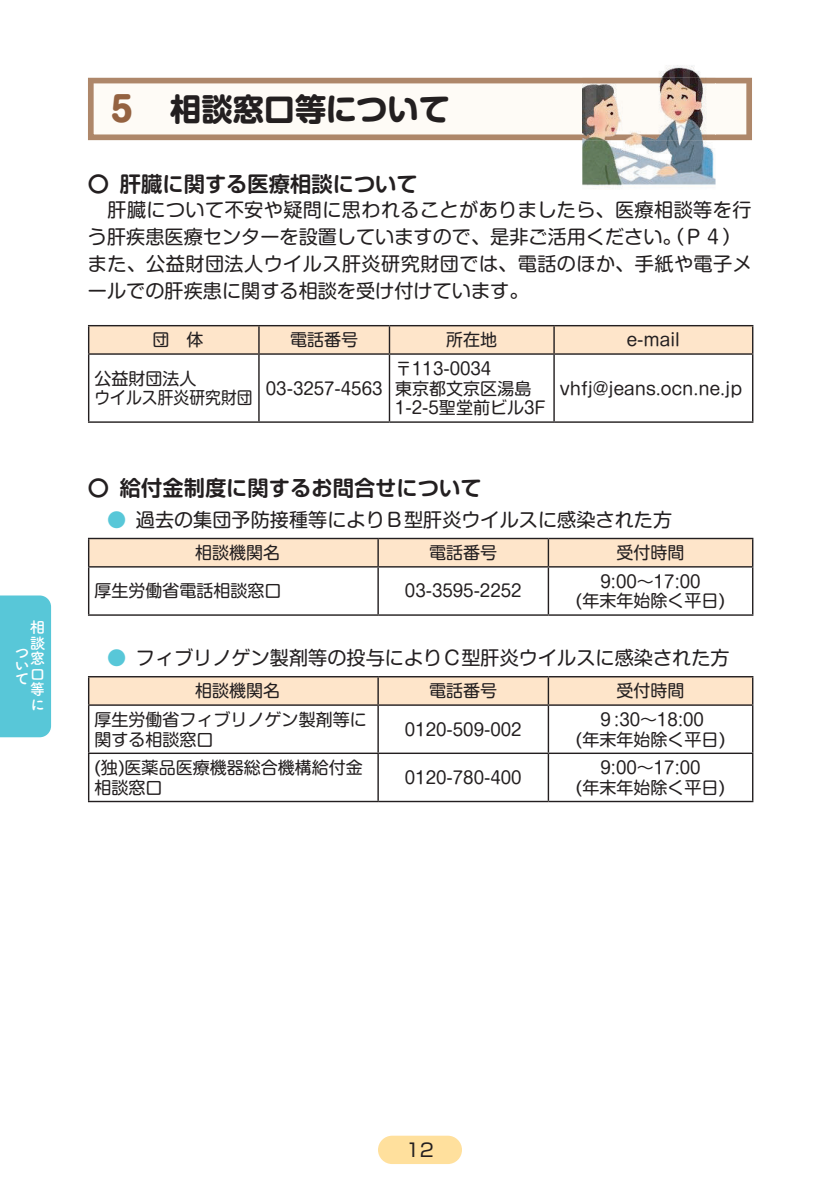
<style>
.page{position:relative;width:840px;height:1191px;background:#fff}
.page>*{position:absolute;margin:0;border:0;box-sizing:border-box;transform-origin:0 0}
.t1{font:700 31.2px "Shin M Go Pr 6 N";color:#231f20}
.t2{font:700 21.2px "Soft Go Std De";color:#231f20}
.t3{font:19.2px/27px "Shin M Go Pr 6 N";letter-spacing:.02em;color:#231f20}
.t4{font:19.2px "Shin M Go Pr 6 N";color:#231f20}
.t5{font:18.4px "Shin Go Pr 6 N";color:#231f20}
.t6{font:17px/19.8px "Shin M Go Pr 6 N";color:#231f20}
.t7{font:15.6px "Tsuku A Rd Gothic Std B 90 msp RKSJ H";color:#fff}
.s1{font-weight:800;font-size:34px;color:#946241}
.s2{color:#58c7d8}
</style>
<div class="page">
<svg style="left:88px;top:78px;width:663px;height:62px;fill:#fefbf6"></svg>
<img style="left:582px;top:65px;width:133px;height:123px">
<img style="left:582px;top:78px;width:133px;height:62px">
<div style="left:88px;top:538px;width:663px;height:28px;background:#fee5ca"></div>
<hr style="left:548px;top:538px;width:205px;height:1px;background:#231f20">
<hr style="left:547px;top:539px;width:2px;height:27px;background:#231f20">
<hr style="left:751px;top:539px;width:2px;height:27px;background:#231f20">
<hr style="left:88px;top:566px;width:290px;height:1px;background:#231f20">
<hr style="left:88px;top:567px;width:1px;height:47px;background:#231f20">
<hr style="left:378px;top:566px;width:170px;height:1px;background:#231f20">
<hr style="left:377px;top:567px;width:1px;height:47px;background:#231f20">
<hr style="left:548px;top:566px;width:205px;height:1px;background:#231f20">
<hr style="left:547px;top:567px;width:2px;height:47px;background:#231f20">
<hr style="left:751px;top:567px;width:2px;height:47px;background:#231f20">
<hr style="left:88px;top:614px;width:290px;height:2px;background:#231f20">
<hr style="left:378px;top:614px;width:170px;height:2px;background:#231f20">
<hr style="left:548px;top:614px;width:205px;height:2px;background:#231f20">
<div style="left:88px;top:676px;width:663px;height:28px;background:#fee5ca"></div>
<hr style="left:548px;top:676px;width:205px;height:1px;background:#231f20">
<hr style="left:547px;top:677px;width:2px;height:27px;background:#231f20">
<hr style="left:751px;top:677px;width:2px;height:27px;background:#231f20">
<hr style="left:88px;top:704px;width:290px;height:2px;background:#231f20">
<hr style="left:88px;top:706px;width:1px;height:46px;background:#231f20">
<hr style="left:378px;top:704px;width:170px;height:2px;background:#231f20">
<hr style="left:377px;top:706px;width:1px;height:46px;background:#231f20">
<hr style="left:548px;top:704px;width:205px;height:2px;background:#231f20">
<hr style="left:547px;top:706px;width:2px;height:46px;background:#231f20">
<hr style="left:751px;top:706px;width:2px;height:46px;background:#231f20">
<hr style="left:88px;top:752px;width:290px;height:2px;background:#231f20">
<hr style="left:88px;top:754px;width:1px;height:47px;background:#231f20">
<hr style="left:378px;top:752px;width:170px;height:2px;background:#231f20">
<hr style="left:377px;top:754px;width:1px;height:47px;background:#231f20">
<hr style="left:548px;top:752px;width:205px;height:2px;background:#231f20">
<hr style="left:547px;top:754px;width:2px;height:47px;background:#231f20">
<hr style="left:751px;top:754px;width:2px;height:47px;background:#231f20">
<hr style="left:88px;top:801px;width:290px;height:1px;background:#231f20">
<hr style="left:378px;top:801px;width:170px;height:1px;background:#231f20">
<hr style="left:548px;top:801px;width:205px;height:1px;background:#231f20">
<hr style="left:88px;top:325px;width:171px;height:1px;background:#231f20">
<hr style="left:259px;top:325px;width:130px;height:1px;background:#231f20">
<hr style="left:389px;top:325px;width:164px;height:1px;background:#231f20">
<hr style="left:553px;top:325px;width:200px;height:1px;background:#231f20">
<div style="left:88px;top:326px;width:663px;height:27px;background:#fee5ca"></div>
<hr style="left:751px;top:326px;width:2px;height:27px;background:#231f20">
<hr style="left:88px;top:353px;width:171px;height:2px;background:#231f20">
<hr style="left:88px;top:355px;width:1px;height:66px;background:#231f20">
<hr style="left:259px;top:353px;width:130px;height:2px;background:#231f20">
<hr style="left:258px;top:355px;width:1px;height:66px;background:#231f20">
<hr style="left:389px;top:353px;width:164px;height:2px;background:#231f20">
<hr style="left:388px;top:355px;width:2px;height:66px;background:#231f20">
<hr style="left:553px;top:353px;width:200px;height:2px;background:#231f20">
<hr style="left:553px;top:355px;width:1px;height:66px;background:#231f20">
<hr style="left:751px;top:355px;width:2px;height:66px;background:#231f20">
<hr style="left:88px;top:421px;width:171px;height:2px;background:#231f20">
<hr style="left:259px;top:421px;width:130px;height:2px;background:#231f20">
<hr style="left:389px;top:421px;width:164px;height:2px;background:#231f20">
<hr style="left:553px;top:421px;width:200px;height:2px;background:#231f20">
<div style="left:0;top:595px;width:51px;height:142px;background:#58c7d8"></div>
<div style="left:378px;top:1135px;width:83px;height:29px;background:#ffe09d;border-radius:14px"></div>
<p class="t7" style="left:30px;top:615px;width:17px">相</p>
<p class="t7" style="left:30px;top:630px;width:17px">談</p>
<p class="t7" style="left:14px;top:640px;width:17px">つ</p>
<p class="t7" style="left:30px;top:646px;width:17px">窓</p>
<p class="t7" style="left:14px;top:653px;width:17px">い</p>
<p class="t7" style="left:30px;top:662px;width:17px">口</p>
<p class="t7" style="left:14px;top:666px;width:17px">て</p>
<p class="t7" style="left:30px;top:677px;width:17px">等</p>
<p class="t7" style="left:30px;top:691px;width:17px">に</p>
<h1 class="t1" style="left:105px;top:82px;width:346px"><span class="s1">５</span>　相談窓口等について</h1>
<p class="t2" style="left:88px;top:169px;width:331px">〇 肝臓に関する医療相談について</p>
<p class="t3" style="left:88px;top:196px;width:665px">　肝臓について不安や疑問に思われることがありましたら、医療相談等を行う肝疾患医療センターを設置していますので、是非ご活用ください。（Ｐ４）また、公益財団法人ウイルス肝炎研究財団では、電話のほか、手紙や電子メールでの肝疾患に関する相談を受け付けています。</p>
<p class="t6" style="left:152px;top:329px;width:53px">団　体</p>
<p class="t6" style="left:290px;top:329px;width:70px">電話番号</p>
<p class="t6" style="left:446px;top:329px;width:53px">所在地</p>
<p class="t6" style="left:626px;top:329px;width:55px">e-mail</p>
<p class="t6" style="left:94px;top:367px;width:160px">公益財団法人<br>ウイルス肝炎研究財団</p>
<p class="t6" style="left:266px;top:377px;width:118px">03-3257-4563</p>
<p class="t6" style="left:395px;top:357px;width:152px">〒113-0034<br>東京都文京区湯島<br>1-2-5聖堂前ビル3F</p>
<p class="t6" style="left:559px;top:377px;width:184px">vhfj@jeans.ocn.ne.jp</p>
<p class="t2" style="left:88px;top:473px;width:395px">〇 給付金制度に関するお問合せについて</p>
<p class="t4" style="left:107px;top:504px;width:566px"><span class="s2">●</span> 過去の集団予防接種等によりＢ型肝炎ウイルスに感染された方</p>
<p class="t6" style="left:195px;top:542px;width:87px">相談機関名</p>
<p class="t6" style="left:429px;top:542px;width:70px">電話番号</p>
<p class="t6" style="left:616px;top:542px;width:70px">受付時間</p>
<p class="t6" style="left:94px;top:580px;width:189px">厚生労働省電話相談窓口</p>
<p class="t6" style="left:405px;top:580px;width:118px">03-3595-2252</p>
<p class="t6" style="left:575px;top:570px;width:151px;text-align:center">9:00～17:00<br>(年末年始除く平日)</p>
<p class="t4" style="left:107px;top:642px;width:623px"><span class="s2">●</span> フィブリノゲン製剤等の投与によりＣ型肝炎ウイルスに感染された方</p>
<p class="t6" style="left:195px;top:680px;width:87px">相談機関名</p>
<p class="t6" style="left:429px;top:680px;width:70px">電話番号</p>
<p class="t6" style="left:616px;top:680px;width:70px">受付時間</p>
<p class="t6" style="left:94px;top:708px;width:274px">厚生労働省フィブリノゲン製剤等に関する相談窓口</p>
<p class="t6" style="left:405px;top:718px;width:118px">0120-509-002</p>
<p class="t6" style="left:575px;top:708px;width:151px;text-align:center">９:30～18:00<br>(年末年始除く平日)</p>
<p class="t6" style="left:94px;top:757px;width:270px">(独)医薬品医療機器総合機構給付金相談窓口</p>
<p class="t6" style="left:405px;top:767px;width:118px">0120-780-400</p>
<p class="t6" style="left:575px;top:757px;width:151px;text-align:center">9:00～17:00<br>(年末年始除く平日)</p>
<p class="t5" style="left:406px;top:1135px;width:29px">12</p>
</div>
